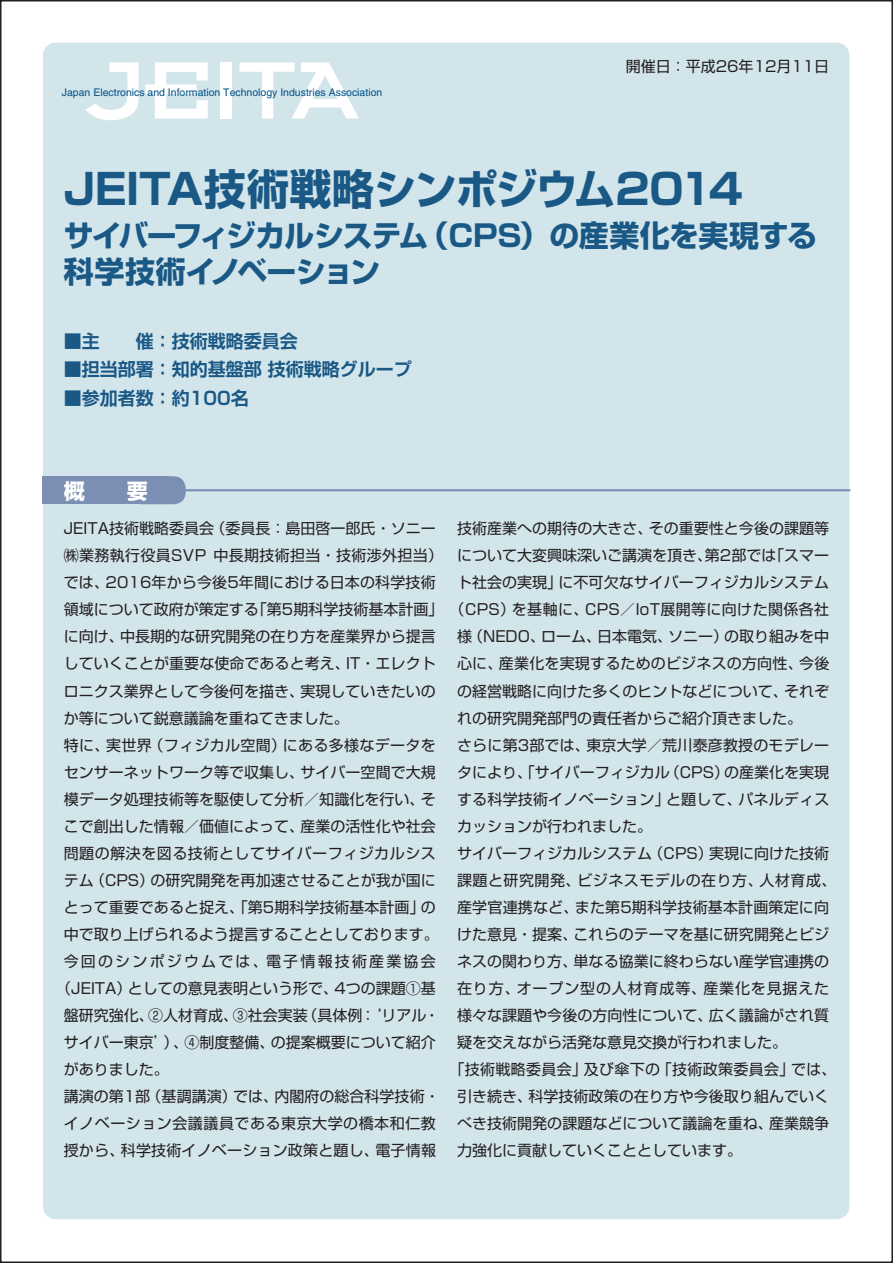
<style>
.page{position:relative;width:893px;height:1263px;background:#fff}
.page>*{position:absolute;margin:0;border:0;box-sizing:border-box;transform-origin:0 0}
.t1{font:700 42px "Shin Go Pr 6 N";letter-spacing:-.015em;color:#1a5885}
.t2{font:700 30px/36px "Shin Go Pr 6 N";letter-spacing:-.05em;color:#1a5885}
.t3{font:700 30px "Shin Go Pr 6 N";letter-spacing:-.01em;color:#1a5885}
.t4{font:700 21px "Shin Go Pro";color:#fff}
.t5{font:700 18px "Shin Go Pr 6 N De";color:#1a5885}
.t6{font:700 18px "Shin Go Pro De";color:#1a5885}
.t7{font:15px/27px "Shin Go Pro";color:#231f20}
.t8{font:15px "Shin Go Pro";letter-spacing:.035em;color:#231f20}
.t9{font:15px "Shin Go Pro";letter-spacing:.025em;color:#231f20}
.t10{font:15px/27px "Shin Go Pro";letter-spacing:.145em;color:#231f20;text-align:right}
.t11{font:15px "Shin Go Pro";letter-spacing:.055em;color:#231f20}
.t12{font:15px "Shin Go Pro";letter-spacing:.02em;color:#231f20}
.t13{font:10.5px "Helvetica";color:#005186}
.s1{font-family:"Shin Go Pro De"}
.s2{font-family:"Shin Go Pr 6 N De"}
</style>
<div class="page">
<div style="left:43px;top:43px;width:806px;height:1176px;background:#d2e5eb;border-radius:13px"></div>
<svg style="left:85px;top:62px;width:54px;height:59px"></svg>
<div style="left:220px;top:62px;width:12px;height:56px;background:#fff"></div>
<svg style="left:145px;top:62px;width:63px;height:56px"></svg>
<svg style="left:239px;top:62px;width:120px;height:56px"></svg>
<hr style="left:128px;top:489px;width:722px;height:2px;background:#7a8fb3">
<div style="left:130px;top:476px;width:56px;height:28px;background:#7a8fb3;border-radius:12px"></div>
<div style="left:43px;top:476px;width:126px;height:28px;background:#7a8fb3"></div>
<p class="t13" style="left:62px;top:86px;width:322px">Japan Electronics and Information Technology Industries Association</p>
<p class="t7" style="left:626px;top:51px;width:205px">開催日：平成26年12月11日</p>
<p class="t1" style="left:64px;top:156px;width:681px">JEITA技術戦略シンポジウム2014</p>
<p class="t3" style="left:419px;top:212px;width:400px">（CPS）の産業化を実現する</p>
<p class="t2" style="left:64px;top:217px;width:366px">サイバーフィジカルシステム科学技術イノベーション</p>
<p class="t5" style="left:64px;top:326px;width:235px"><span class="s1">■主　　催：</span>技術戦略委員会</p>
<p class="t5" style="left:64px;top:354px;width:349px"><span class="s1">■担当部署：</span>知的基盤部技術戦略グループ</p>
<p class="t6" style="left:64px;top:383px;width:186px">■参加者数：<span class="s2">約100名</span></p>
<p class="t4" style="left:64px;top:474px;width:85px">概　　要</p>
<p class="t7" style="left:213px;top:513px;width:231px;text-indent:-150px">JEITA技術戦略委員会<br>中長期技術担当・技術渉外担当(</p>
<p class="t7" style="left:210px;top:513px;width:227px">（委員長：島田啓一郎氏・ソニー</p>
<p class="t7" style="left:105px;top:540px;width:332px;text-indent:-42px">㈱業務執行役員SVP<br>2016年から今後5年間における日本の科学技術</p>
<p class="t7" style="left:64px;top:567px;width:47px">では、</p>
<p class="t7" style="left:649px;top:513px;width:182px">その重要性と今後の課題等</p>
<p class="t7" style="left:457px;top:513px;width:197px">技術産業への期待の大きさ、</p>
<p class="t7" style="left:769px;top:540px;width:61px">「スマー</p>
<p class="t7" style="left:559px;top:540px;width:272px;text-indent:-101px">について大変興味深いご講演を頂き第、 2部では<br>に不可欠なサイバーフィジカルシステム</p>
<p class="t7" style="left:457px;top:567px;width:107px">ト社会の実現」</p>
<p class="t7" style="left:252px;top:594px;width:265px">「第5期科学技術基本計画「（CPS）</p>
<p class="t9" style="left:585px;top:597px;width:246px">CPS／IoT展開等に向けた関係各社</p>
<p class="t7" style="left:120px;top:594px;width:317px;text-indent:-56px">領域について政府が策定する<br>中長期的な研究開発の在り方を産業界から提言</p>
<p class="t7" style="left:512px;top:594px;width:78px">を基軸に、</p>
<p class="t7" style="left:64px;top:621px;width:62px">に向け、</p>
<p class="t7" style="left:468px;top:621px;width:78px">（NEDO、</p>
<p class="t7" style="left:597px;top:621px;width:76px">日本電気、</p>
<p class="t7" style="left:668px;top:621px;width:61px">ソニー）</p>
<p class="t7" style="left:457px;top:621px;width:16px">様</p>
<p class="t7" style="left:724px;top:621px;width:106px">の取り組みを中</p>
<p class="t7" style="left:541px;top:621px;width:61px">ローム、</p>
<p class="t7" style="left:301px;top:648px;width:137px;text-indent:-237px">していくことが重要な使命であると考え、<br>実現していきたいの</p>
<p class="t7" style="left:346px;top:648px;width:91px">IT・エレクト</p>
<p class="t7" style="left:64px;top:675px;width:286px">ロニクス業界として今後何を描き、<br>か等について鋭意議論を重ねてきました。</p>
<p class="t9" style="left:283px;top:732px;width:155px">にある多様なデータを</p>
<p class="t9" style="left:148px;top:732px;width:139px">（フィジカル空間）</p>
<p class="t7" style="left:64px;top:729px;width:47px">特に、</p>
<p class="t7" style="left:106px;top:729px;width:47px">実世界</p>
<p class="t7" style="left:499px;top:648px;width:305px">産業化を実現するためのビジネスの方向性、</p>
<p class="t7" style="left:799px;top:648px;width:32px">今後</p>
<p class="t7" style="left:457px;top:648px;width:47px">心に、</p>
<p class="t7" style="left:457px;top:675px;width:346px">の経営戦略に向けた多くのヒントなどについて、れの研究開発部門の責任者からご紹介頂きました。</p>
<p class="t7" style="left:586px;top:729px;width:244px">東京大学／荒川泰彦教授のモデレー</p>
<p class="t7" style="left:784px;top:675px;width:47px">それぞ</p>
<p class="t7" style="left:457px;top:729px;width:134px">さらに第3部では、</p>
<p class="t7" style="left:301px;top:756px;width:137px">サイバー空間で大規</p>
<p class="t7" style="left:64px;top:756px;width:242px">センサーネットワーク等で収集し、</p>
<p class="t7" style="left:457px;top:756px;width:214px">タにより、「サイバーフィジカル</p>
<p class="t7" style="left:665px;top:756px;width:66px">（CPS）</p>
<p class="t7" style="left:724px;top:756px;width:106px">の産業化を実現</p>
<p class="t7" style="left:301px;top:783px;width:137px;text-indent:-237px">模データ処理技術等を駆使して分析／知識化を行い、産業の活性化や社会</p>
<p class="t7" style="left:421px;top:783px;width:16px">そ</p>
<p class="t7" style="left:64px;top:810px;width:242px">こで創出した情報／価値によって、</p>
<p class="t8" style="left:64px;top:840px;width:374px">問題の解決を図る技術としてサイバーフィジカルシス</p>
<p class="t7" style="left:151px;top:864px;width:287px">の研究開発を再加速させることが我が国に</p>
<p class="t7" style="left:90px;top:864px;width:66px">（CPS）</p>
<p class="t7" style="left:64px;top:864px;width:32px">テム</p>
<p class="t7" style="left:64px;top:891px;width:377px">とって重要であると捉え、「第5期科学技術基本計画」中で取り上げられるよう提言することとしております。</p>
<p class="t10" style="left:64px;top:945px;width:374px">今回のシンポジウムでは、電子情報技術産業協会<br>4つの課題①基</p>
<p class="t7" style="left:421px;top:891px;width:16px">の</p>
<p class="t7" style="left:56px;top:972px;width:77px">（JEITA）</p>
<p class="t7" style="left:128px;top:972px;width:212px">としての意見表明という形で、</p>
<p class="t7" style="left:738px;top:783px;width:92px">パネルディス</p>
<p class="t7" style="left:457px;top:783px;width:214px">する科学技術イノベーション」カッションが行われました。</p>
<p class="t7" style="left:666px;top:783px;width:77px">と題して、</p>
<p class="t7" style="left:457px;top:837px;width:197px">サイバーフィジカルシステム</p>
<p class="t7" style="left:709px;top:837px;width:122px">実現に向けた技術</p>
<p class="t7" style="left:649px;top:837px;width:66px">（CPS）</p>
<p class="t8" style="left:577px;top:867px;width:187px">ビジネスモデルの在り方、</p>
<p class="t7" style="left:759px;top:864px;width:78px">人材育成、</p>
<p class="t7" style="left:575px;top:864px;width:256px;text-indent:-118px">課題と研究開発、<br>また第5期科学技術基本計画策定に向</p>
<p class="t7" style="left:574px;top:891px;width:257px;text-indent:-116px">産学官連携など、<br>これらのテーマを基に研究開発とビジ</p>
<p class="t7" style="left:574px;top:918px;width:257px;text-indent:-116px">けた意見・提案、<br>単なる協業に終わらない産学官連携の</p>
<p class="t7" style="left:457px;top:945px;width:122px">ネスの関わり方、</p>
<p class="t7" style="left:457px;top:972px;width:64px">在り方、</p>
<p class="t11" style="left:517px;top:975px;width:191px">オープン型の人材育成等、</p>
<p class="t11" style="left:703px;top:975px;width:127px">産業化を見据えた</p>
<p class="t7" style="left:271px;top:999px;width:167px;text-indent:-207px">盤研究強化、②人材育成、③社会実装<br>の提案概要について紹介</p>
<p class="t7" style="left:302px;top:999px;width:139px">（具体例 ‘：リアル・</p>
<p class="t7" style="left:64px;top:1026px;width:212px">サイバー東京’）、④制度整備、がありました。</p>
<p class="t7" style="left:274px;top:1080px;width:167px">内閣府の総合科学技術・</p>
<p class="t7" style="left:147px;top:1080px;width:92px">（基調講演）</p>
<p class="t7" style="left:64px;top:1080px;width:88px">講演の第1部</p>
<p class="t8" style="left:64px;top:1110px;width:374px">イノベーション会議議員である東京大学の橋本和仁教</p>
<p class="t7" style="left:375px;top:1134px;width:62px">電子情報</p>
<p class="t7" style="left:233px;top:1080px;width:47px">では、</p>
<p class="t7" style="left:121px;top:1134px;width:260px">科学技術イノベーション政策と題し、</p>
<p class="t7" style="left:64px;top:1134px;width:62px">授から、</p>
<p class="t7" style="left:709px;top:999px;width:122px">広く議論がされ質</p>
<p class="t7" style="left:457px;top:999px;width:331px">様々な課題や今後の方向性について、<br>疑を交えながら活発な意見交換が行われました。</p>
<p class="t7" style="left:584px;top:1053px;width:78px">及び傘下の</p>
<p class="t7" style="left:528px;top:1053px;width:302px;text-indent:-79px">「技術戦略委員会」<br>科学技術政策の在り方や今後取り組んでいく</p>
<p class="t12" style="left:657px;top:1056px;width:139px">「技術政策委員会」</p>
<p class="t7" style="left:791px;top:1053px;width:47px">では、</p>
<p class="t7" style="left:457px;top:1080px;width:77px">引き続き、</p>
<p class="t7" style="left:457px;top:1107px;width:317px">べき技術開発の課題などについて議論を重ね、力強化に貢献していくこととしています。</p>
<p class="t7" style="left:769px;top:1107px;width:62px">産業競争</p>
</div>
